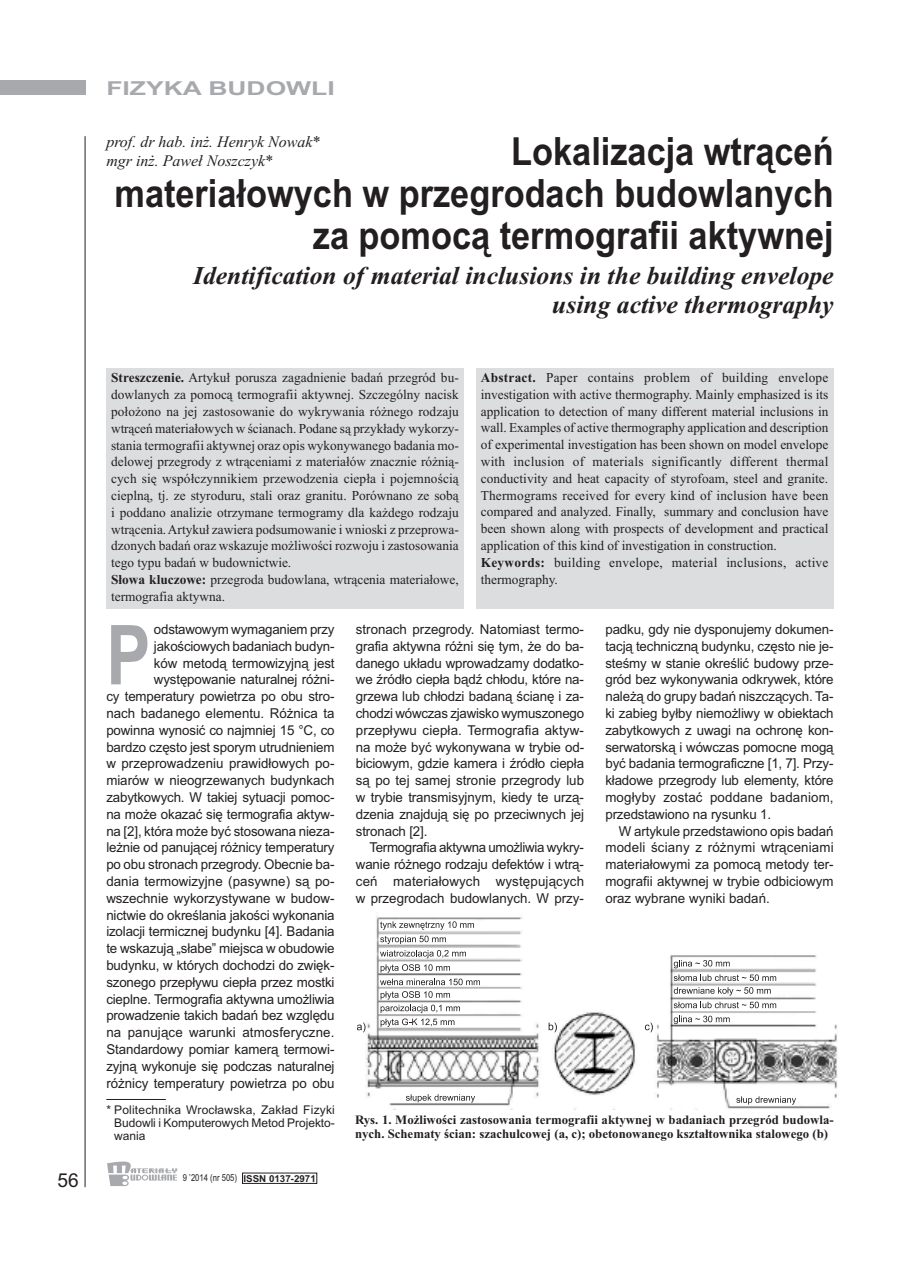
<style>
.page{position:relative;width:906px;height:1268px;background:#fff}
.page>*{position:absolute;margin:0;border:0;box-sizing:border-box;transform-origin:0 0}
.t1{font:700 82.8px "Arial";color:#a8a9ad;scale:.8 1}
.t2{font:700 39px/42px "Arial";color:#231f20;text-align:right;scale:.88 1}
.t3{font:italic 700 25.65px/28.7px "Times New Roman";color:#231f20;text-align:right}
.t4{font:700 19.2px "Arial";color:#a8a9ad;scale:1.38 1}
.t5{font:19.2px "Arial";color:#231f20}
.t6{font:italic 16.05px/19.2px "Times New Roman";color:#231f20}
.t7{font:13.65px/16.8px "Arial";letter-spacing:-.01em;color:#231f20;text-align:justify}
.t8{font:13.65px/16.8px "Times New Roman";color:#231f20}
.t9{font:700 12.75px/14.4px "Times New Roman";color:#231f20}
.t10{font:12px/12.8px "Arial";letter-spacing:-.005em;color:#231f20;text-align:justify}
.t11{font:9.6px "Arial";color:#231f20;scale:.8 1}
.s1{font-weight:700}
</style>
<div class="page">
<div style="left:0;top:81px;width:85px;height:14px;background:#a8a9ad"></div>
<hr style="left:85px;top:136px;width:1px;height:1050px;background:#231f20">
<svg style="left:107px;top:1161px;width:70px;height:24px"></svg>
<hr style="left:106px;top:1098px;width:60px;height:1px;background:#231f20">
<div style="left:106px;top:368px;width:357px;height:241px;background:#dcdddf"></div>
<div style="left:476px;top:368px;width:357px;height:240px;background:#dcdddf"></div>
<img style="left:365px;top:916px;width:473px;height:193px">
<svg style="left:380px;top:921px;width:94px;height:8px"></svg>
<svg style="left:406px;top:1093px;width:69px;height:9px"></svg>
<svg style="left:736px;top:1096px;width:60px;height:8px"></svg>
<svg style="left:674px;top:959px;width:55px;height:9px"></svg>
<svg style="left:674px;top:1015px;width:55px;height:8px"></svg>
<svg style="left:674px;top:974px;width:102px;height:6px"></svg>
<svg style="left:674px;top:986px;width:96px;height:9px"></svg>
<svg style="left:674px;top:1001px;width:102px;height:7px"></svg>
<svg style="left:380px;top:935px;width:66px;height:8px"></svg>
<svg style="left:380px;top:949px;width:86px;height:9px"></svg>
<svg style="left:380px;top:964px;width:70px;height:8px"></svg>
<svg style="left:380px;top:978px;width:100px;height:6px"></svg>
<svg style="left:380px;top:990px;width:80px;height:22px"></svg>
<svg style="left:380px;top:1018px;width:74px;height:8px"></svg>
<svg style="left:357px;top:1022px;width:8px;height:10px"></svg>
<svg style="left:548px;top:1022px;width:9px;height:10px"></svg>
<svg style="left:645px;top:1022px;width:8px;height:10px"></svg>
<h3 class="t5" style="left:57px;top:1168px;width:23px">56</h3>
<h3 class="t4" style="left:106px;top:77px;width:167px">FIZYKA BUDOWLI</h3>
<p class="t6" style="left:106px;top:132px;width:216px">prof. dr hab. inż. Henryk Nowak* mgr inż. Paweł Noszczyk*</p>
<h2 class="t2" style="left:114px;top:130px;width:819px">Lokalizacja wtrąceń<br>materiałowych w przegrodach budowlanych za pomocą termografii aktywnej</h2>
<h3 class="t3" style="left:193px;top:261px;width:642px">Identification of material inclusions in the building envelope using active thermography</h3>
<p class="t8" style="left:111px;top:369px;width:349px"><span class="s1">Streszczenie.</span> Artykuł porusza zagadnienie badań przegród bu&shy;dowlanych za pomocą termografii aktywnej. Szczególny nacisk położono na jej zastosowanie do wykrywania różnego rodzaju wtrąceń materiałowych w ścianach. Podane są przykłady wykorzy&shy;stania termografii aktywnej oraz opis wykonywanego badania mo&shy;delowej przegrody z wtrąceniami z materiałów znacznie różnią&shy;cych się współczynnikiem przewodzenia ciepła i pojemnością cieplną, tj. ze styroduru, stali oraz granitu. Porównano ze sobą i poddano analizie otrzymane termogramy dla każdego rodzaju wtrącenia.Artykuł zawiera podsumowanie i wnioski z przeprowa&shy;dzonych badań oraz wskazuje możliwości rozwoju i zastosowania tego typu badań w budownictwie.<br><span class="s1">Słowa kluczowe:</span> przegroda budowlana, wtrącenia materiałowe, termografia aktywna.</p>
<p class="t8" style="left:481px;top:369px;width:349px"><span class="s1">Abstract.</span> Paper contains problem of building envelope investigation with active thermography. Mainly emphasized is its application to detection of many different material inclusions in wall. Examples of active thermography application and description of experimental investigation has been shown on model envelope with inclusion of materials significantly different thermal conductivity and heat capacity of styrofoam, steel and granite.<br>Thermograms received for every kind of inclusion have been compared and analyzed. Finally, summary and conclusion have been shown along with prospects of development and practical application of this kind of investigation in construction.<br><span class="s1">Keywords:</span> building envelope, material inclusions, active thermography.</p>
<p class="t7" style="left:106px;top:620px;width:230px;text-align:right">odstawowym wymaganiem przy jakościowych badaniach budyn-<br>ków metodą termowizyjną jest występowanie naturalnej różni-<br>cy temperatury powietrza po obu stro&shy;nach badanego elementu. Różnica ta powinna wynosić co najmniej 15 °C, co bardzo często jest sporym utrudnieniem w przeprowadzeniu prawidłowych po&shy;miarów w nieogrzewanych budynkach zabytkowych. W takiej sytuacji pomoc&shy;na może okazać się termografia aktyw&shy;na [2], która może być stosowana nieza&shy;leżnie od panującej różnicy temperatury po obu stronach przegrody. Obecnie ba&shy;dania termowizyjne (pasywne) są po&shy;wszechnie wykorzystywane w budow&shy;nictwie do określania jakości wykonania izolacji termicznej budynku [4]. Badania te wskazują „słabe” miejsca w obudowie budynku, w których dochodzi do zwięk&shy;szonego przepływu ciepła przez mostki cieplne. Termografia aktywna umożliwia prowadzenie takich badań bez względu na panujące warunki atmosferyczne.<br>Standardowy pomiar kamerą termowi&shy;zyjną wykonuje się podczas naturalnej różnicy temperatury powietrza po obu</p>
<p class="t7" style="left:356px;top:620px;width:230px">stronach przegrody. Natomiast termo&shy;grafia aktywna różni się tym, że do ba&shy;danego układu wprowadzamy dodatko&shy;we źródło ciepła bądź chłodu, które na&shy;grzewa lub chłodzi badaną ścianę i za&shy;chodzi wówczas zjawisko wymuszonego przepływu ciepła. Termografia aktyw&shy;na może być wykonywana w trybie od&shy;biciowym, gdzie kamera i źródło ciepła są po tej samej stronie przegrody lub w trybie transmisyjnym, kiedy te urzą&shy;dzenia znajdują się po przeciwnych jej stronach [2].</p>
<h1 class="t1" style="left:106px;top:607px;width:57px">P</h1>
<p class="t7" style="left:356px;top:839px;width:230px;text-indent:14px">Termografia aktywna umożliwia wykry&shy;wanie różnego rodzaju defektów i wtrą&shy;ceń materiałowych występujących w przegrodach budowlanych. W przy-</p>
<p class="t7" style="left:605px;top:620px;width:230px">padku, gdy nie dysponujemy dokumen&shy;tacją techniczną budynku, często nie je&shy;steśmy w stanie określić budowy prze&shy;gród bez wykonywania odkrywek, które należą do grupy badań niszczących. Ta&shy;ki zabieg byłby niemożliwy w obiektach zabytkowych z uwagi na ochronę kon&shy;serwatorską i wówczas pomocne mogą być badania termograficzne [1, 7]. Przy&shy;kładowe przegrody lub elementy, które mogłyby zostać poddane badaniom, przedstawiono na rysunku 1.</p>
<p class="t7" style="left:605px;top:822px;width:230px;text-indent:14px">W artykule przedstawiono opis badań modeli ściany z różnymi wtrąceniami materiałowymi za pomocą metody ter&shy;mografii aktywnej w trybie odbiciowym oraz wybrane wyniki badań.</p>
<p class="t10" style="left:114px;top:1103px;width:222px;text-indent:-8px">* Politechnika Wrocławska, Zakład Fizyki Budowli i Komputerowych Metod Projekto&shy;wania</p>
<p class="t11" style="left:183px;top:1171px;width:168px">9 ’2014 (nr 505) <span class="s1">ISSN 0137-2971</span></p>
<p class="t9" style="left:355px;top:1112px;width:480px">Rys. 1. Możliwości zastosowania termografii aktywnej w badaniach przegród budowla&shy;nych. Schematy ścian: szachulcowej (a, c); obetonowanego kształtownika stalowego (b)</p>
</div>
